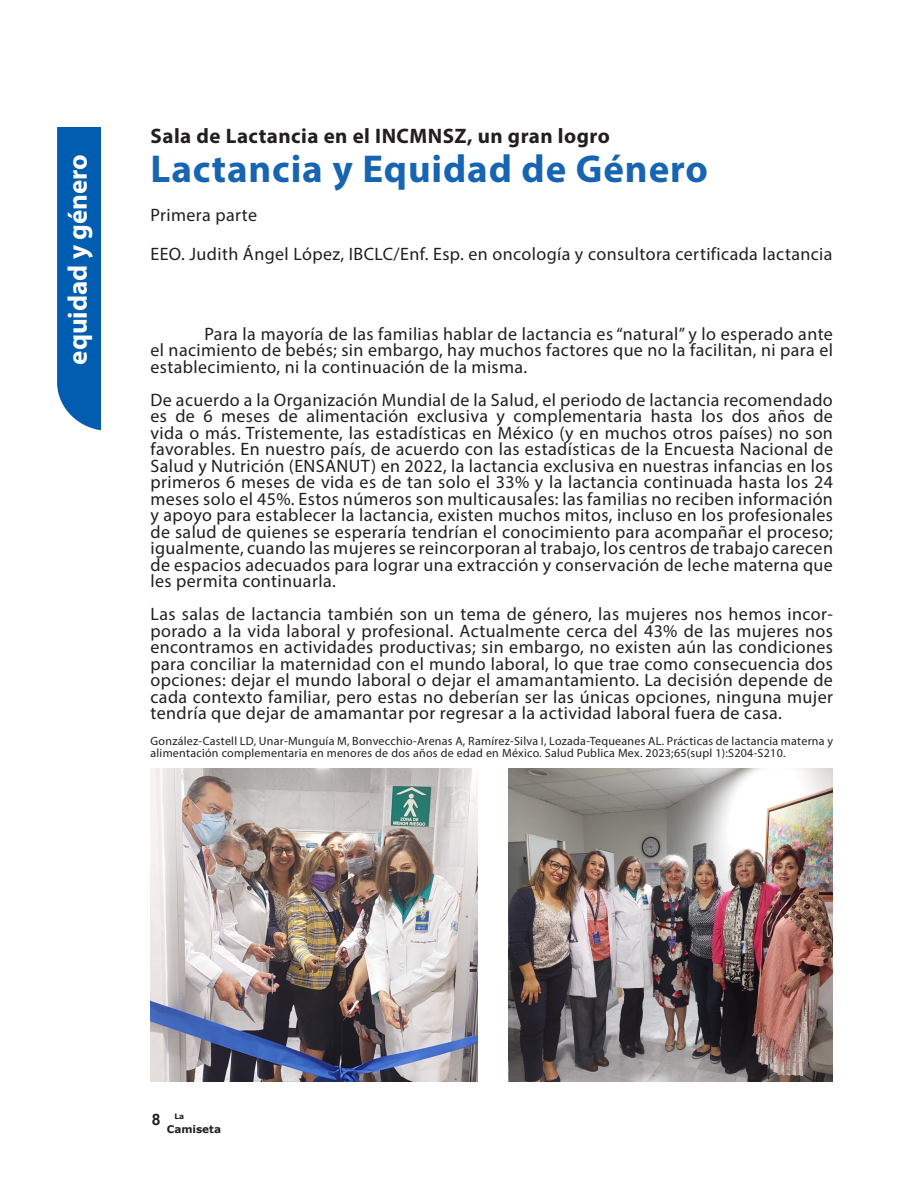
<style>
.page{position:relative;width:918px;height:1188px;background:#fff}
.page>*{position:absolute;margin:0;border:0;box-sizing:border-box;transform-origin:0 0}
.t1{font:700 39px "Myriad Pro";letter-spacing:.02em;color:#1765b2}
.t2{font:700 27px "Myriad Pro";color:#fff}
.t3{font:700 21px "Myriad Pro";letter-spacing:.02em;color:#231f20}
.t4{font:18px/16.5px "Myriad Pro";letter-spacing:.02em;color:#231f20;text-align:justify}
.t5{font:700 15.75px "Arial";color:#231f20}
.t6{font:12px/12px "Myriad Pro";letter-spacing:.02em;color:#231f20}
.t7{font:700 10.5px "Verdana";color:#231f20}
.t8{font:700 7.5px "Verdana";color:#231f20}
</style>
<div class="page">
<div style="left:57px;top:128px;width:44px;height:302px;background:#015db0"></div>
<img style="left:509px;top:769px;width:324px;height:313px">
<img style="left:151px;top:768px;width:326px;height:314px">
<p class="t2" style="left:60px;top:365px;width:212px;rotate:-90deg">equidad y género</p>
<p class="t3" style="left:150px;top:123px;width:461px">Sala de Lactancia en el INCMNSZ, un gran logro</p>
<p class="t1" style="left:150px;top:144px;width:559px">Lactancia y Equidad de Género</p>
<p class="t4" style="left:150px;top:207px;width:108px">Primera parte</p>
<p class="t4" style="left:150px;top:246px;width:684px">EEO. Judith Ángel López, IBCLC/Enf. Esp. en oncología y consultora certificada lactancia</p>
<p class="t4" style="left:150px;top:325px;width:684px;text-indent:54px">Para la mayoría de las familias hablar de lactancia es “natural” y lo esperado ante el nacimiento de bebés; sin embargo, hay muchos factores que no la facilitan, ni para el establecimiento, ni la continuación de la misma.</p>
<p class="t4" style="left:150px;top:391px;width:684px">De acuerdo a la Organización Mundial de la Salud, el periodo de lactancia recomendado es de 6 meses de alimentación exclusiva y complementaria hasta los dos años de vida o más. Tristemente, las estadísticas en México (y en muchos otros países) no son favorables. En nuestro país, de acuerdo con las estadísticas de la Encuesta Nacional de Salud y Nutrición (ENSANUT) en 2022, la lactancia exclusiva en nuestras infancias en los primeros 6 meses de vida es de tan solo el 33% y la lactancia continuada hasta los 24 meses solo el 45%. Estos números son multicausales: las familias no reciben información y apoyo para establecer la lactancia, existen muchos mitos, incluso en los profesionales de salud de quienes se esperaría tendrían el conocimiento para acompañar el proceso; igualmente, cuando las mujeres se reincorporan al trabajo, los centros de trabajo carecen de espacios adecuados para lograr una extracción y conservación de leche materna que les permita continuarla.</p>
<p class="t4" style="left:150px;top:606px;width:684px">Las salas de lactancia también son un tema de género, las mujeres nos hemos incor&shy;porado a la vida laboral y profesional. Actualmente cerca del 43% de las mujeres nos encontramos en actividades productivas; sin embargo, no existen aún las condiciones para conciliar la maternidad con el mundo laboral, lo que trae como consecuencia dos opciones: dejar el mundo laboral o dejar el amamantamiento. La decisión depende de cada contexto familiar, pero estas no deberían ser las únicas opciones, ninguna mujer tendría que dejar de amamantar por regresar a la actividad laboral fuera de casa.</p>
<p class="t6" style="left:150px;top:734px;width:684px">González-Castell LD, Unar-Munguía M, Bonvecchio-Arenas A, Ramírez-Silva I, Lozada-Tequeanes AL. Prácticas de lactancia materna y alimentación complementaria en menores de dos años de edad en México. Salud Publica Mex. 2023;65(supl 1):S204-S210.</p>
<p class="t5" style="left:152px;top:1109px;width:10px">8</p>
<p class="t8" style="left:174px;top:1112px;width:11px">La</p>
<p class="t7" style="left:167px;top:1122px;width:56px">Camiseta</p>
</div>
